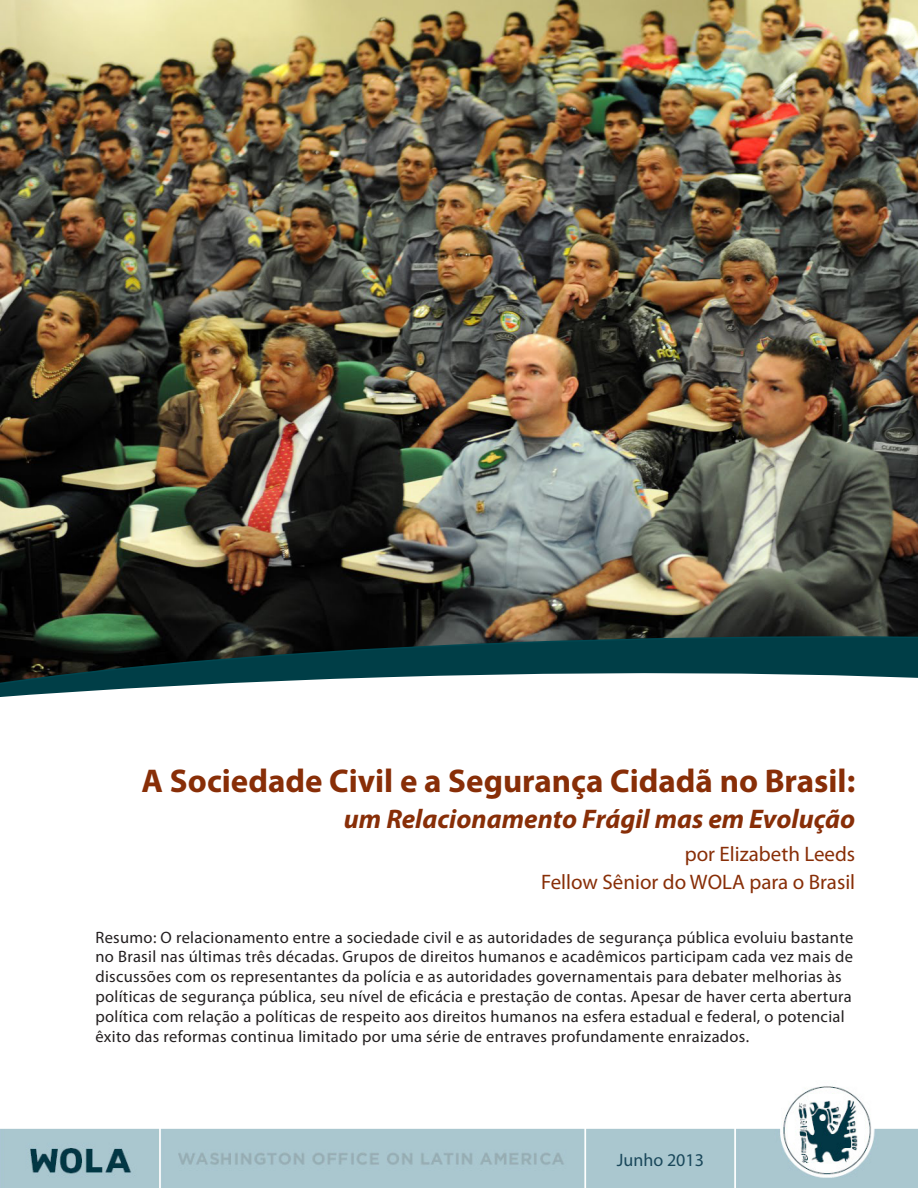
<style>
.page{position:relative;width:918px;height:1188px;background:#fff}
.page>*{position:absolute;margin:0;border:0;box-sizing:border-box;transform-origin:0 0}
.t1{font:700 33px "Myriad Pro";color:#882e07}
.t2{font:italic 700 27px "Myriad Pro";color:#882e07}
.t3{font:21px "Myriad Pro";color:#882e07}
.t4{font:18px "Myriad Pro";color:#1a485b}
.t5{font:16.5px/19.8px "Myriad Pro";letter-spacing:.02em;color:#231f20}
</style>
<div class="page">
<img style="left:0;top:0;width:918px;height:635px">
<svg style="left:0;top:635px;width:918px;height:25px;background:#0d3032"></svg>
<svg style="left:0;top:660px;width:918px;height:37px"></svg>
<img style="left:0;top:1086px;width:917px;height:102px">
<div style="left:596px;top:1131px;width:129px;height:55px;background:#aac7cf"></div>
<p class="t1" style="left:142px;top:759px;width:715px">A Sociedade Civil e a Segurança Cidadã no Brasil:</p>
<p class="t2" style="left:344px;top:801px;width:513px">um Relacionamento Frágil mas em Evolução</p>
<p class="t3" style="left:685px;top:841px;width:172px">por Elizabeth Leeds</p>
<p class="t3" style="left:541px;top:869px;width:316px">Fellow Sênior do WOLA para o Brasil</p>
<p class="t5" style="left:95px;top:927px;width:759px">Resumo: O relacionamento entre a sociedade civil e as autoridades de segurança pública evoluiu bastante no Brasil nas últimas três décadas. Grupos de direitos humanos e acadêmicos participam cada vez mais de discussões com os representantes da polícia e as autoridades governamentais para debater melhorias às políticas de segurança pública, seu nível de eficácia e prestação de contas. Apesar de haver certa abertura política com relação a políticas de respeito aos direitos humanos na esfera estadual e federal, o potencial êxito das reformas continua limitado por uma série de entraves profundamente enraizados.</p>
<p class="t4" style="left:617px;top:1148px;width:89px">Junho 2013</p>
</div>
